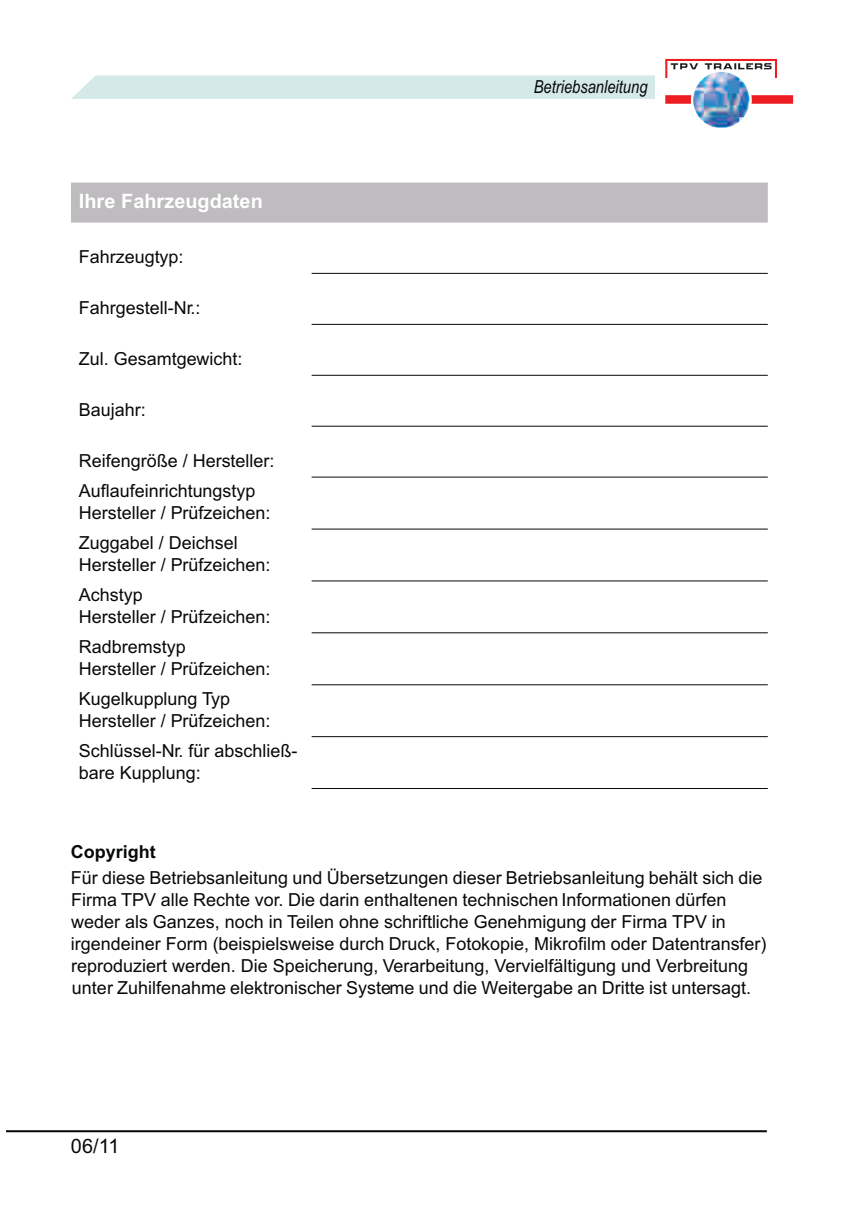
<style>
.page{position:relative;width:862px;height:1214px;background:#fff}
.page>*{position:absolute;margin:0;border:0;box-sizing:border-box;transform-origin:0 0}
.t1{font:700 19.8px "Arial";color:#fff}
.t2{font:19.8px "Arial";color:#070909}
.t3{font:18px/30px "Arial";color:#070909}
.t4{font:italic 18px "Arial Narrow";color:#070909}
.t5{font:700 18px "Arial";color:#070909}
</style>
<div class="page">
<div style="left:71px;top:182px;width:697px;height:40px;background:#bfbcbf"></div>
<hr style="left:312px;top:273px;width:456px;height:1px;background:#070909">
<hr style="left:312px;top:324px;width:456px;height:1px;background:#070909">
<hr style="left:312px;top:375px;width:456px;height:1px;background:#070909">
<hr style="left:312px;top:425px;width:456px;height:1px;background:#070909">
<hr style="left:312px;top:476px;width:456px;height:1px;background:#070909">
<hr style="left:312px;top:528px;width:456px;height:1px;background:#070909">
<hr style="left:312px;top:580px;width:456px;height:1px;background:#070909">
<hr style="left:312px;top:632px;width:456px;height:1px;background:#070909">
<hr style="left:312px;top:684px;width:456px;height:1px;background:#070909">
<hr style="left:312px;top:736px;width:456px;height:1px;background:#070909">
<hr style="left:312px;top:788px;width:456px;height:1px;background:#070909">
<hr style="left:6px;top:1130px;width:761px;height:2px;background:#070909">
<div style="left:71px;top:75px;width:584px;height:24px;background:#d6e9e9"></div>
<img style="left:693px;top:72px;width:56px;height:56px;border-radius:50%">
<img style="left:665px;top:59px;width:129px;height:55px">
<p class="t1" style="left:79px;top:193px;width:185px">Ihre Fahrzeugdaten</p>
<p class="t3" style="left:79px;top:244px;width:106px">Fahrzeugtyp:</p>
<p class="t3" style="left:79px;top:294px;width:123px">Fahrgestell-Nr.:</p>
<p class="t3" style="left:79px;top:345px;width:165px">Zul. Gesamtgewicht:</p>
<p class="t3" style="left:79px;top:396px;width:68px">Baujahr:</p>
<p class="t3" style="left:79px;top:447px;width:197px">Reifengröße / Hersteller:<br>Auflaufeinrichtungstyp</p>
<p class="t3" style="left:79px;top:499px;width:193px">Hersteller / Prüfzeichen:<br>Zuggabel / Deichsel</p>
<p class="t3" style="left:79px;top:551px;width:193px">Hersteller / Prüfzeichen:<br>Achstyp</p>
<p class="t3" style="left:79px;top:603px;width:193px">Hersteller / Prüfzeichen:<br>Radbremstyp</p>
<p class="t3" style="left:79px;top:655px;width:193px">Hersteller / Prüfzeichen:<br>Kugelkupplung Typ</p>
<p class="t3" style="left:79px;top:707px;width:220px">Hersteller / Prüfzeichen:<br>Schlüssel-Nr. für abschließ-</p>
<p class="t3" style="left:79px;top:758px;width:123px">bare Kupplung:</p>
<p class="t4" style="left:534px;top:80px;width:115px">Betriebsanleitung</p>
<p class="t5" style="left:71px;top:845px;width:86px">Copyright</p>
<p class="t3" style="left:71px;top:868px;width:697px;line-height:22px">Für diese Betriebsanleitung und Übersetzungen dieser Betriebsanleitung behält sich die Firma TPV alle Rechte vor. Die darin enthaltenen technischen Informationen dürfen weder als Ganzes, noch in Teilen ohne schriftliche Genehmigung der Firma TPV in irgendeiner Form (beispielsweise durch Druck, Fotokopie, Mikrofilm oder Datentransfer) reproduziert werden. Die Speicherung, Verarbeitung, Vervielfältigung und Verbreitung unter Zuhilfenahme elektronischer Systeme und die Weitergabe an Dritte ist untersagt.</p>
<p class="t2" style="left:71px;top:1138px;width:50px">06/11</p>
</div>
